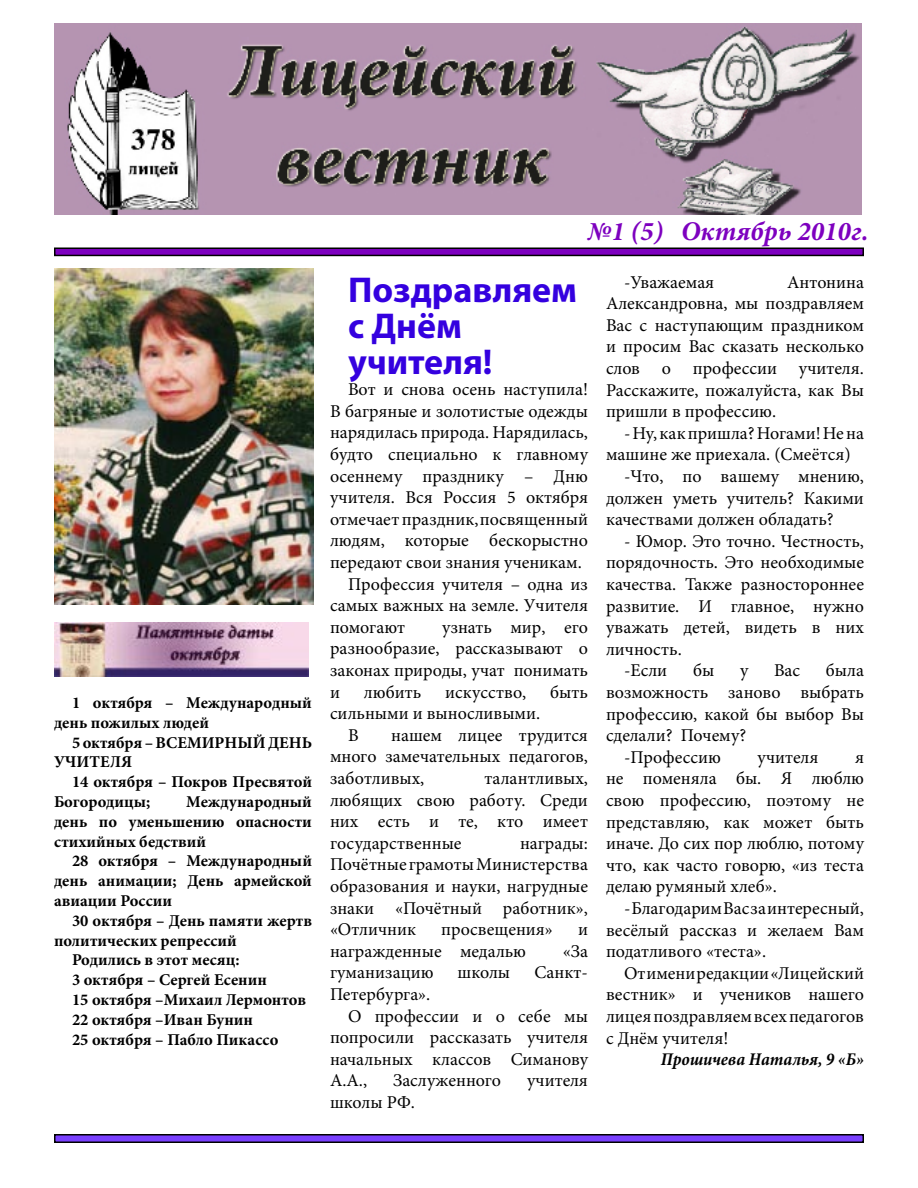
<style>
.page{position:relative;width:918px;height:1188px;background:#fff}
.page>*{position:absolute;margin:0;border:0;box-sizing:border-box;transform-origin:0 0}
.t1{font:700 36px/36px "Myriad Pro";color:#3400df}
.t2{font:italic 700 27px "Minion Pro";color:#7d00bf}
.t3{font:18px/21.6px "Minion Pro";color:#000;text-align:justify}
.t4{font:italic 700 condensed 18px "Minion Pro";color:#000}
.t5{font:700 16.5px/19.8px "Minion Pro";color:#000}
</style>
<div class="page">
<div style="left:55px;top:248px;width:808px;height:7px;background:#7d00bf"></div>
<div style="left:54px;top:248px;width:810px;height:8px;border:2px solid #000"></div>
<div style="left:55px;top:1135px;width:808px;height:7px;background:#7a40ff"></div>
<div style="left:54px;top:1134px;width:810px;height:9px;border:2px solid #000"></div>
<img style="left:54px;top:24px;width:807px;height:191px">
<img style="left:54px;top:268px;width:260px;height:336px">
<img style="left:54px;top:622px;width:255px;height:54px">
<p class="t5" style="left:54px;top:693px;width:259px;text-indent:18px">1 октября – Международный день пожилых людей</p>
<p class="t5" style="left:54px;top:732px;width:260px;text-indent:18px">5 октября – ВСЕМИРНЫЙ ДЕНЬ<br>УЧИТЕЛЯ</p>
<p class="t5" style="left:54px;top:772px;width:260px;text-indent:18px">14 октября – Покров Пресвятой<br>Богородицы;</p>
<p class="t5" style="left:54px;top:792px;width:259px;text-align:justify;text-indent:132px">Международный день по уменьшению опасности стихийных бедствий</p>
<p class="t5" style="left:54px;top:851px;width:260px;text-align:justify;text-indent:18px">28 октября – Международный день анимации; День армейской авиации России</p>
<p class="t5" style="left:72px;top:910px;width:242px">30 октября – День памяти жертв</p>
<p class="t5" style="left:54px;top:930px;width:184px">политических репрессий</p>
<p class="t5" style="left:72px;top:950px;width:169px">Родились в этот месяц:</p>
<p class="t5" style="left:72px;top:970px;width:197px">3 октября – Сергей Есенин</p>
<p class="t5" style="left:72px;top:990px;width:236px">15 октября –Михаил Лермонтов</p>
<p class="t5" style="left:72px;top:1009px;width:183px">22 октября –Иван Бунин</p>
<p class="t5" style="left:72px;top:1029px;width:208px">25 октября – Пабло Пикассо</p>
<h2 class="t2" style="left:587px;top:212px;width:283px">№1 (5) Октябрь 2010г.</h2>
<h1 class="t1" style="left:348px;top:270px;width:231px">Поздравляем с Днём учителя!</h1>
<p class="t3" style="left:348px;top:379px;width:241px">Вот и снова осень наступила!</p>
<p class="t3" style="left:330px;top:400px;width:260px">В багряные и золотистые одежды</p>
<p class="t3" style="left:330px;top:422px;width:260px">нарядилась природа. Нарядилась,</p>
<p class="t3" style="left:330px;top:443px;width:260px">будто специально к главному</p>
<p class="t3" style="left:330px;top:465px;width:260px">осеннему празднику – Дню</p>
<p class="t3" style="left:330px;top:487px;width:260px">учителя. Вся Россия 5 октября</p>
<p class="t3" style="left:330px;top:508px;width:259px">отмечает праздник, посвященный</p>
<p class="t3" style="left:330px;top:530px;width:260px">людям, которые бескорыстно</p>
<p class="t3" style="left:330px;top:551px;width:253px">передают свои знания ученикам.</p>
<p class="t3" style="left:348px;top:573px;width:241px">Профессия учителя – одна из</p>
<p class="t3" style="left:330px;top:595px;width:260px">самых важных на земле. Учителя</p>
<p class="t3" style="left:330px;top:616px;width:77px">помогают</p>
<p class="t3" style="left:330px;top:616px;width:260px;text-indent:112px">узнать мир, его разнообразие, рассказывают о законах природы, учат понимать и</p>
<p class="t3" style="left:364px;top:681px;width:59px">любить</p>
<p class="t3" style="left:445px;top:681px;width:82px">искусство,</p>
<p class="t3" style="left:550px;top:681px;width:39px">быть</p>
<p class="t3" style="left:348px;top:703px;width:194px;text-indent:-18px">сильными и выносливыми.<br>В</p>
<p class="t3" style="left:330px;top:724px;width:260px;text-indent:61px">нашем лицее трудится много замечательных педагогов, заботливых,</p>
<p class="t3" style="left:330px;top:767px;width:259px;text-indent:154px">талантливых, любящих свою работу. Среди них есть и те, кто имеет государственные</p>
<p class="t3" style="left:330px;top:832px;width:260px;text-indent:190px">награды:<br>Почётные грамоты Министерства образования и науки, нагрудные знаки «Почётный работник», «Отличник</p>
<p class="t3" style="left:441px;top:919px;width:113px">просвещения»</p>
<p class="t3" style="left:578px;top:919px;width:11px">и</p>
<p class="t3" style="left:330px;top:940px;width:198px">награжденные медалью</p>
<p class="t3" style="left:563px;top:940px;width:27px">«За</p>
<p class="t3" style="left:330px;top:962px;width:105px">гуманизацию</p>
<p class="t3" style="left:458px;top:962px;width:54px">школы</p>
<p class="t3" style="left:534px;top:962px;width:55px">Санкт-</p>
<p class="t3" style="left:330px;top:983px;width:102px">Петербурга».</p>
<p class="t3" style="left:348px;top:1005px;width:241px">О профессии и о себе мы</p>
<p class="t3" style="left:330px;top:1027px;width:260px">попросили рассказать учителя</p>
<p class="t3" style="left:330px;top:1048px;width:259px">начальных классов Симанову</p>
<p class="t3" style="left:330px;top:1070px;width:39px">А.А.,</p>
<p class="t3" style="left:393px;top:1070px;width:110px">Заслуженного</p>
<p class="t3" style="left:527px;top:1070px;width:62px">учителя</p>
<p class="t3" style="left:330px;top:1091px;width:87px">школы РФ.</p>
<p class="t3" style="left:606px;top:271px;width:259px;text-indent:181px">Антонина Александровна, мы поздравляем Вас с наступающим праздником и просим Вас сказать несколько слов о профессии учителя.<br>Расскажите, пожалуйста, как Вы пришли в профессию.</p>
<p class="t3" style="left:624px;top:422px;width:241px">- Ну, как пришла? Ногами! Не на</p>
<p class="t3" style="left:606px;top:444px;width:246px">машине же приехала. (Смеётся)</p>
<p class="t3" style="left:624px;top:466px;width:241px">-Что, по вашему мнению,</p>
<p class="t3" style="left:606px;top:487px;width:259px">должен уметь учитель? Какими</p>
<p class="t3" style="left:606px;top:509px;width:229px">качествами должен обладать?</p>
<p class="t3" style="left:624px;top:530px;width:241px">- Юмор. Это точно. Честность,</p>
<p class="t3" style="left:606px;top:552px;width:259px">порядочность. Это необходимые</p>
<p class="t3" style="left:606px;top:574px;width:259px">качества. Также разностороннее</p>
<p class="t3" style="left:606px;top:595px;width:259px">развитие. И главное, нужно</p>
<p class="t3" style="left:606px;top:617px;width:260px">уважать детей, видеть в них</p>
<p class="t3" style="left:606px;top:638px;width:77px">личность.</p>
<p class="t3" style="left:624px;top:660px;width:45px">-Если</p>
<p class="t3" style="left:693px;top:660px;width:23px">бы</p>
<p class="t3" style="left:740px;top:660px;width:10px">у</p>
<p class="t3" style="left:774px;top:660px;width:28px">Вас</p>
<p class="t3" style="left:826px;top:660px;width:40px">была</p>
<p class="t3" style="left:606px;top:682px;width:260px">возможность заново выбрать</p>
<p class="t3" style="left:606px;top:703px;width:260px">профессию, какой бы выбор Вы</p>
<p class="t3" style="left:606px;top:725px;width:142px">сделали? Почему?</p>
<p class="t3" style="left:624px;top:746px;width:98px">-Профессию</p>
<p class="t3" style="left:757px;top:746px;width:62px">учителя</p>
<p class="t3" style="left:624px;top:271px;width:92px">-Уважаемая</p>
<p class="t3" style="left:606px;top:746px;width:260px;text-indent:249px">я не поменяла бы. Я люблю свою профессию, поэтому не представляю, как может быть иначе. До сих пор люблю, потому что, как часто говорю, «из теста делаю румяный хлеб».</p>
<p class="t3" style="left:606px;top:898px;width:260px;text-indent:18px">- Благодарим Вас за интересный, весёлый рассказ и желаем Вам податливого «теста».</p>
<p class="t3" style="left:606px;top:962px;width:260px;text-indent:18px">От имени редакции «Лицейский вестник» и учеников нашего лицея поздравляем всех педагогов с Днём учителя!</p>
<p class="t4" style="left:661px;top:1047px;width:205px">Прошичева Наталья, 9 «Б»</p>
</div>
